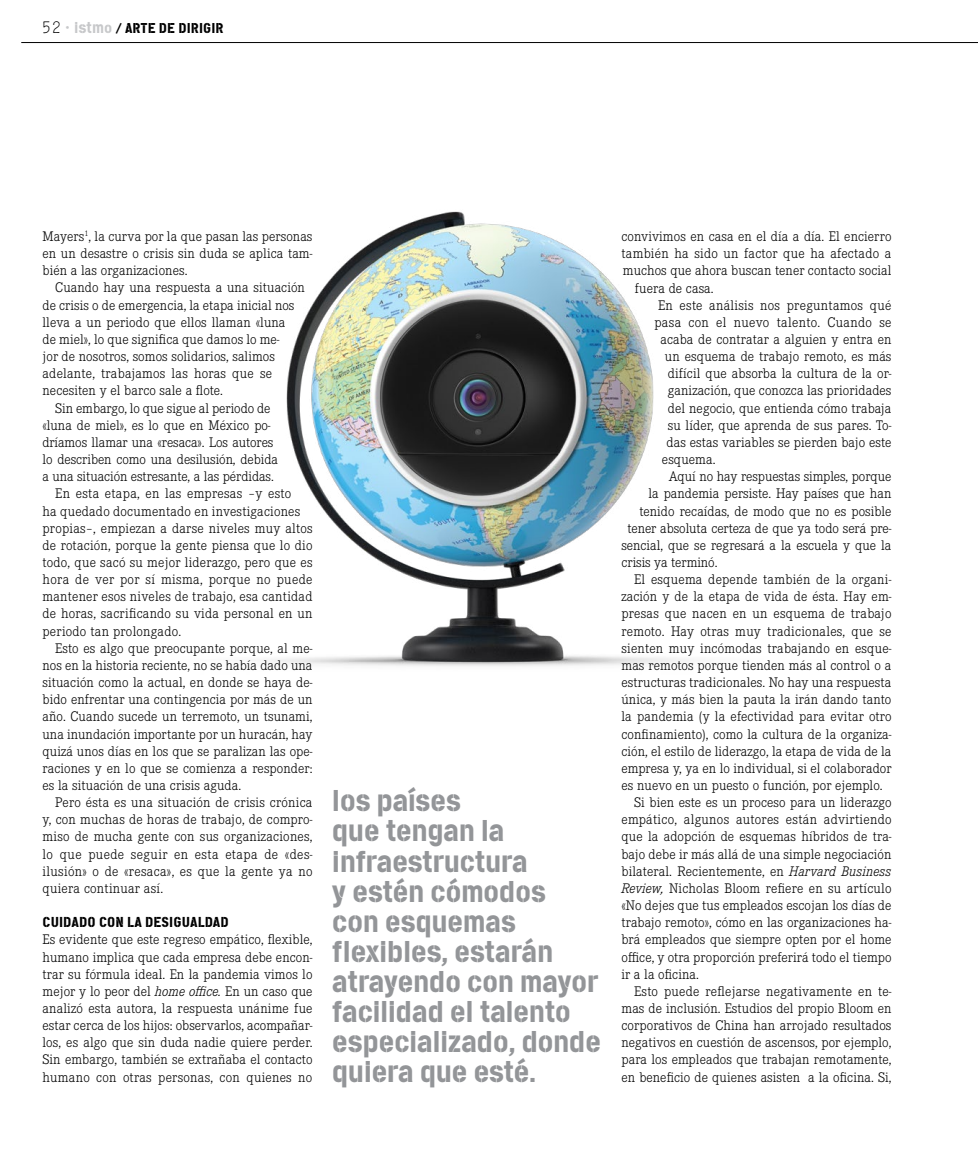
<style>
.page{position:relative;width:978px;height:1170px;background:#fff}
.page>*{position:absolute;margin:0;border:0;box-sizing:border-box;transform-origin:0 0}
.t1{font:30px/30px "Cargo";letter-spacing:-.02em;color:#939598}
.t2{font:300 14.4px/17.1px "Corporate E";letter-spacing:.005em;color:#000;text-align:justify}
.t3{font:300 14.4px "Corporate E";letter-spacing:.025em;color:#000}
.t4{font:14.4px "Cargo";letter-spacing:.005em;color:#000}
.t5{font:14.25px "Cargo";letter-spacing:.005em;color:#000}
.s1{font-family:"Numbers Revenue";font-size:16.5px}
.s2{font-family:"Zimmer";font-weight:500;font-size:15.75px;color:#c7c8ca}
.s3{font-size:15.75px;color:#c7c8ca}
.s4{font-size:15px;color:#c7c8ca}
.s5{font-size:13.5px}
.s6{font-style:italic}
</style>
<div class="page">
<hr style="left:21px;top:42px;width:957px;height:1px;background:#000">
<img style="left:271px;top:211px;width:410px;height:455px">
<p class="t5" style="left:41px;top:19px;width:184px"><span class="s1">52</span> <span class="s2">•</span> <span class="s3">istm</span><span class="s4">o</span> <span class="s5">/</span> ARTE DE DIRIGIR</p>
<p class="t2" style="left:43px;top:227px;width:272px">Mayers<sup>1</sup>, la curva por la que pasan las personas en un desastre o crisis sin duda se aplica tam&shy;bién a las organizaciones.</p>
<p class="t2" style="left:55px;top:278px;width:251px">Cuando hay una respuesta a una situación</p>
<p class="t2" style="left:43px;top:296px;width:253px">de crisis o de emergencia, la etapa inicial nos</p>
<p class="t2" style="left:43px;top:313px;width:244px">lleva a un periodo que ellos llaman «luna</p>
<p class="t2" style="left:43px;top:330px;width:239px">de miel», lo que significa que damos lo me-</p>
<p class="t2" style="left:43px;top:347px;width:234px">jor de nosotros, somos solidarios, salimos</p>
<p class="t2" style="left:43px;top:364px;width:231px">adelante, trabajamos las horas que se</p>
<p class="t2" style="left:43px;top:381px;width:182px">necesiten y el barco sale a flote.</p>
<p class="t2" style="left:55px;top:398px;width:217px">Sin embargo, lo que sigue al periodo de</p>
<p class="t2" style="left:43px;top:416px;width:230px">«luna de miel», es lo que en México po-</p>
<p class="t2" style="left:43px;top:433px;width:232px">dríamos llamar una «resaca». Los autores</p>
<p class="t2" style="left:43px;top:450px;width:237px">lo describen como una desilusión, debida</p>
<p class="t2" style="left:43px;top:467px;width:233px">a una situación estresante, a las pérdidas.</p>
<p class="t2" style="left:55px;top:484px;width:238px">En esta etapa, en las empresas –y esto</p>
<p class="t2" style="left:43px;top:501px;width:259px">ha quedado documentado en investigaciones</p>
<p class="t2" style="left:43px;top:518px;width:272px">propias–, empiezan a darse niveles muy altos</p>
<p class="t2" style="left:43px;top:536px;width:272px">de rotación, porque la gente piensa que lo dio</p>
<p class="t2" style="left:43px;top:553px;width:272px">todo, que sacó su mejor liderazgo, pero que es</p>
<p class="t3" style="left:43px;top:570px;width:272px">hora de ver por sí misma, porque no puede</p>
<p class="t2" style="left:43px;top:587px;width:271px">mantener esos niveles de trabajo, esa cantidad</p>
<p class="t2" style="left:43px;top:604px;width:272px">de horas, sacrificando su vida personal en un</p>
<p class="t2" style="left:43px;top:621px;width:140px">periodo tan prolongado.</p>
<p class="t2" style="left:55px;top:639px;width:259px">Esto es algo que preocupante porque, al me-</p>
<p class="t2" style="left:43px;top:656px;width:271px">nos en la historia reciente, no se había dado una</p>
<p class="t2" style="left:43px;top:673px;width:272px">situación como la actual, en donde se haya de-</p>
<p class="t2" style="left:43px;top:690px;width:272px">bido enfrentar una contingencia por más de un</p>
<p class="t2" style="left:43px;top:707px;width:271px">año. Cuando sucede un terremoto, un tsunami,</p>
<p class="t2" style="left:43px;top:724px;width:271px">una inundación importante por un huracán, hay</p>
<p class="t2" style="left:43px;top:741px;width:272px">quizá unos días en los que se paralizan las ope-</p>
<p class="t2" style="left:43px;top:758px;width:272px">raciones y en lo que se comienza a responder:</p>
<p class="t2" style="left:43px;top:776px;width:200px">es la situación de una crisis aguda.</p>
<p class="t2" style="left:55px;top:793px;width:259px">Pero ésta es una situación de crisis crónica</p>
<p class="t2" style="left:43px;top:810px;width:272px">y, con muchas de horas de trabajo, de compro-</p>
<p class="t2" style="left:43px;top:827px;width:271px">miso de mucha gente con sus organizaciones,</p>
<p class="t3" style="left:43px;top:844px;width:272px">lo que puede seguir en esta etapa de «des-</p>
<p class="t2" style="left:43px;top:861px;width:271px">ilusión» o de «resaca», es que la gente ya no</p>
<p class="t2" style="left:43px;top:879px;width:122px">quiera continuar así.</p>
<p class="t4" style="left:43px;top:912px;width:188px">CUIDADO CON LA DESIGUALDAD</p>
<p class="t2" style="left:43px;top:930px;width:272px">Es evidente que este regreso empático, flexible, humano implica que cada empresa debe encon&shy;trar su fórmula ideal. En la pandemia vimos lo mejor y lo peor del <span class="s6">home office.</span> En un caso que analizó esta autora, la respuesta unánime fue estar cerca de los hijos: observarlos, acompañar&shy;los, es algo que sin duda nadie quiere perder.<br>Sin embargo, también se extrañaba el contacto humano con otras personas, con quienes no</p>
<h1 class="t1" style="left:332px;top:785px;width:271px">los países<br>que tengan la infraestructura<br>y estén cómodos<br>con esquemas flexibles, estarán atrayendo con mayor facilidad el talento especializado, donde quiera que esté.</h1>
<p class="t2" style="left:621px;top:227px;width:272px">convivimos en casa en el día a día. El encierro</p>
<p class="t2" style="left:621px;top:244px;width:272px">también ha sido un factor que ha afectado a</p>
<p class="t2" style="left:623px;top:261px;width:270px">muchos que ahora buscan tener contacto social</p>
<p class="t2" style="left:635px;top:278px;width:80px">fuera de casa.</p>
<p class="t2" style="left:658px;top:296px;width:235px">En este análisis nos preguntamos qué</p>
<p class="t2" style="left:654px;top:313px;width:239px">pasa con el nuevo talento. Cuando se</p>
<p class="t2" style="left:660px;top:330px;width:232px">acaba de contratar a alguien y entra en</p>
<p class="t2" style="left:665px;top:347px;width:228px">un esquema de trabajo remoto, es más</p>
<p class="t2" style="left:668px;top:364px;width:225px">difícil que absorba la cultura de la or-</p>
<p class="t2" style="left:668px;top:381px;width:225px">ganización, que conozca las prioridades</p>
<p class="t2" style="left:668px;top:398px;width:225px">del negocio, que entienda cómo trabaja</p>
<p class="t2" style="left:668px;top:416px;width:225px">su líder, que aprenda de sus pares. To-</p>
<p class="t2" style="left:666px;top:433px;width:226px">das estas variables se pierden bajo este</p>
<p class="t2" style="left:662px;top:450px;width:55px">esquema.</p>
<p class="t2" style="left:669px;top:467px;width:224px">Aquí no hay respuestas simples, porque</p>
<p class="t2" style="left:648px;top:484px;width:244px">la pandemia persiste. Hay países que han</p>
<p class="t2" style="left:639px;top:501px;width:254px">tenido recaídas, de modo que no es posible</p>
<p class="t2" style="left:627px;top:518px;width:265px">tener absoluta certeza de que ya todo será pre-</p>
<p class="t2" style="left:621px;top:536px;width:271px">sencial, que se regresará a la escuela y que la</p>
<p class="t2" style="left:621px;top:553px;width:97px">crisis ya terminó.</p>
<p class="t2" style="left:634px;top:570px;width:259px">El esquema depende también de la organi-</p>
<p class="t2" style="left:621px;top:587px;width:271px">zación y de la etapa de vida de ésta. Hay em-</p>
<p class="t2" style="left:621px;top:604px;width:272px">presas que nacen en un esquema de trabajo</p>
<p class="t2" style="left:621px;top:621px;width:272px">remoto. Hay otras muy tradicionales, que se</p>
<p class="t2" style="left:621px;top:638px;width:271px">sienten muy incómodas trabajando en esque-</p>
<p class="t2" style="left:621px;top:656px;width:271px">mas remotos porque tienden más al control o a</p>
<p class="t2" style="left:621px;top:673px;width:271px">estructuras tradicionales. No hay una respuesta</p>
<p class="t2" style="left:621px;top:690px;width:271px">única, y más bien la pauta la irán dando tanto</p>
<p class="t2" style="left:621px;top:707px;width:272px">la pandemia (y la efectividad para evitar otro</p>
<p class="t2" style="left:621px;top:724px;width:271px">confinamiento), como la cultura de la organiza-</p>
<p class="t2" style="left:621px;top:741px;width:271px">ción, el estilo de liderazgo, la etapa de vida de la</p>
<p class="t2" style="left:621px;top:759px;width:272px">empresa y, ya en lo individual, si el colaborador</p>
<p class="t2" style="left:621px;top:776px;width:263px">es nuevo en un puesto o función, por ejemplo.</p>
<p class="t2" style="left:634px;top:793px;width:259px">Si bien este es un proceso para un liderazgo</p>
<p class="t2" style="left:621px;top:810px;width:272px">empático, algunos autores están advirtiendo</p>
<p class="t2" style="left:621px;top:827px;width:271px">que la adopción de esquemas híbridos de tra-</p>
<p class="t2" style="left:621px;top:844px;width:271px">bajo debe ir más allá de una simple negociación</p>
<p class="t2" style="left:621px;top:861px;width:271px">bilateral. Recientemente, en <span class="s6">Harvard Business</span></p>
<p class="t2" style="left:621px;top:879px;width:272px"><span class="s6">Review,</span> Nicholas Bloom refiere en su artículo</p>
<p class="t2" style="left:621px;top:896px;width:272px">«No dejes que tus empleados escojan los días de</p>
<p class="t2" style="left:621px;top:913px;width:271px">trabajo remoto», cómo en las organizaciones ha-</p>
<p class="t2" style="left:621px;top:930px;width:272px">brá empleados que siempre opten por el home</p>
<p class="t2" style="left:621px;top:947px;width:271px">office, y otra proporción preferirá todo el tiempo</p>
<p class="t2" style="left:621px;top:964px;width:79px">ir a la oficina.</p>
<p class="t2" style="left:634px;top:981px;width:259px">Esto puede reflejarse negativamente en te-</p>
<p class="t2" style="left:621px;top:999px;width:272px">mas de inclusión. Estudios del propio Bloom en</p>
<p class="t2" style="left:621px;top:1016px;width:272px">corporativos de China han arrojado resultados</p>
<p class="t2" style="left:621px;top:1033px;width:272px">negativos en cuestión de ascensos, por ejemplo,</p>
<p class="t2" style="left:621px;top:1050px;width:271px">para los empleados que trabajan remotamente,</p>
<p class="t2" style="left:621px;top:1067px;width:271px">en beneficio de quienes asisten a la oficina. Si,</p>
</div>
